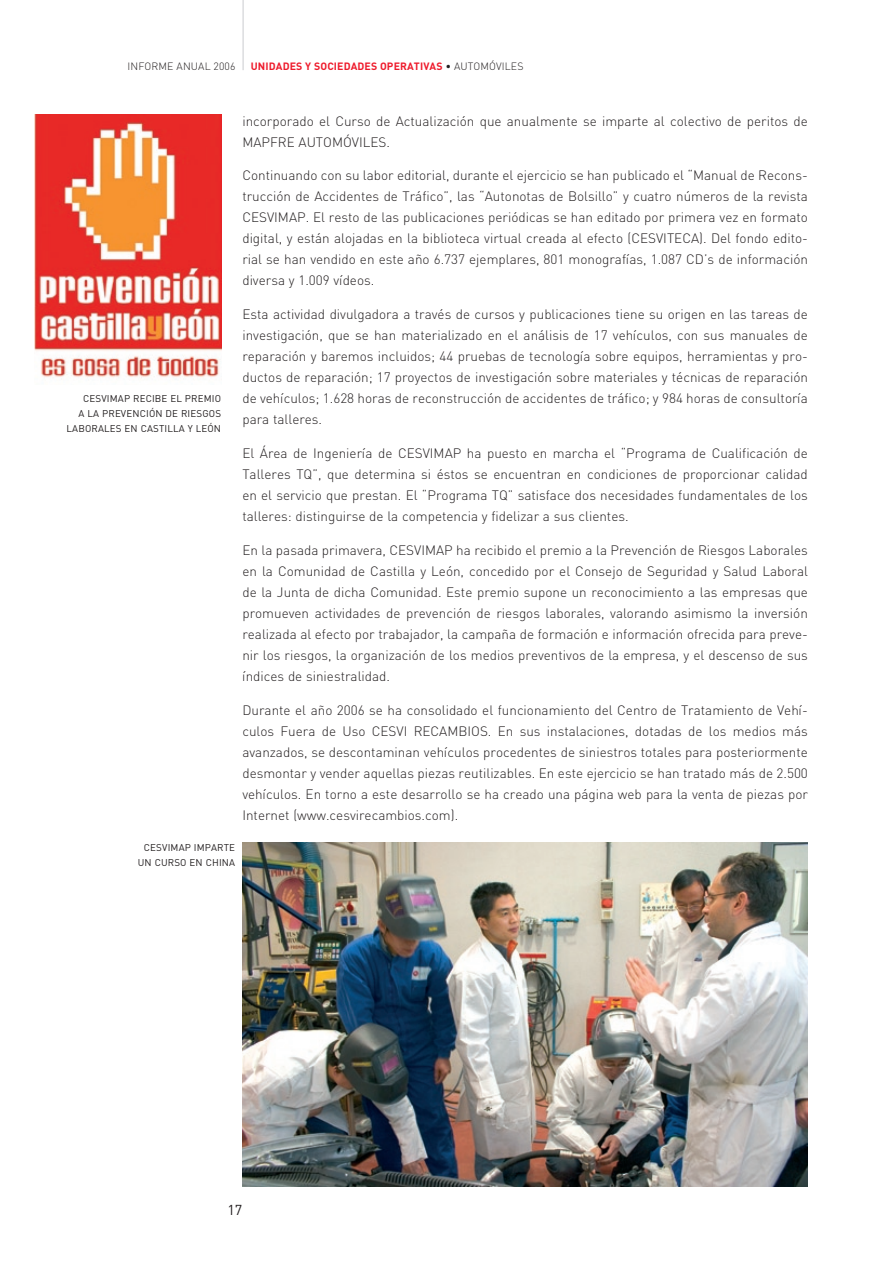
<style>
.page{position:relative;width:893px;height:1263px;background:#fff}
.page>*{position:absolute;margin:0;border:0;box-sizing:border-box;transform-origin:0 0}
.t1{font:14.25px "DIN";color:#231f20}
.t2{font:300 13.5px/21px "DIN";color:#231f20;text-align:justify}
.t3{font:700 10.5px "DIN";letter-spacing:.01em;color:#ee1b2c}
.t4{font:300 10.5px "DIN";letter-spacing:.01em;color:#231f20}
.t5{font:9.75px/15px "DIN";letter-spacing:.015em;color:#231f20;text-align:right}
.s1{color:#231f20}
.s2{font-weight:300;color:#231f20}
</style>
<div class="page">
<hr style="left:242px;top:0;width:2px;height:70px;background:#dcdddf">
<img style="left:242px;top:843px;width:566px;height:343px">
<img style="left:35px;top:115px;width:186px;height:263px">
<p class="t4" style="left:128px;top:60px;width:109px">INFORME ANUAL 2006</p>
<p class="t3" style="left:251px;top:60px;width:274px">UNIDADES Y SOCIEDADES OPERATIVAS <span class="s1">•</span> <span class="s2">AUTOMÓVILES</span></p>
<p class="t5" style="left:67px;top:390px;width:156px">CESVIMAP RECIBE EL PREMIO<br>A LA PREVENCIÓN DE RIESGOS<br>LABORALES EN CASTILLA Y LEÓN</p>
<p class="t2" style="left:242px;top:110px;width:567px">incorporado el Curso de Actualización que anualmente se imparte al colectivo de peritos de<br>MAPFRE AUTOMÓVILES.</p>
<p class="t2" style="left:242px;top:165px;width:567px">Continuando con su labor editorial, durante el ejercicio se han publicado el “Manual de Recons&shy;trucción de Accidentes de Tráfico”, las “Autonotas de Bolsillo” y cuatro números de la revista CESVIMAP. El resto de las publicaciones periódicas se han editado por primera vez en formato digital, y están alojadas en la biblioteca virtual creada al efecto (CESVITECA). Del fondo edito&shy;rial se han vendido en este año 6.737 ejemplares, 801 monografías, 1.087 CD’s de información diversa y 1.009 vídeos.</p>
<p class="t2" style="left:242px;top:304px;width:567px">Esta actividad divulgadora a través de cursos y publicaciones tiene su origen en las tareas de investigación, que se han materializado en el análisis de 17 vehículos, con sus manuales de reparación y baremos incluidos; 44 pruebas de tecnología sobre equipos, herramientas y pro&shy;ductos de reparación; 17 proyectos de investigación sobre materiales y técnicas de reparación de vehículos; 1.628 horas de reconstrucción de accidentes de tráfico; y 984 horas de consultoría para talleres.</p>
<p class="t2" style="left:242px;top:442px;width:567px">El Área de Ingeniería de CESVIMAP ha puesto en marcha el “Programa de Cualificación de Talleres TQ”, que determina si éstos se encuentran en condiciones de proporcionar calidad en el servicio que prestan. El “Programa TQ” satisface dos necesidades fundamentales de los talleres: distinguirse de la competencia y fidelizar a sus clientes.</p>
<p class="t2" style="left:242px;top:539px;width:567px">En la pasada primavera, CESVIMAP ha recibido el premio a la Prevención de Riesgos Laborales en la Comunidad de Castilla y León, concedido por el Consejo de Seguridad y Salud Laboral de la Junta de dicha Comunidad. Este premio supone un reconocimiento a las empresas que promueven actividades de prevención de riesgos laborales, valorando asimismo la inversión realizada al efecto por trabajador, la campaña de formación e información ofrecida para preve&shy;nir los riesgos, la organización de los medios preventivos de la empresa, y el descenso de sus índices de siniestralidad.</p>
<p class="t2" style="left:242px;top:699px;width:567px">Durante el año 2006 se ha consolidado el funcionamiento del Centro de Tratamiento de Vehí&shy;culos Fuera de Uso CESVI RECAMBIOS. En sus instalaciones, dotadas de los medios más avanzados, se descontaminan vehículos procedentes de siniestros totales para posteriormente desmontar y vender aquellas piezas reutilizables. En este ejercicio se han tratado más de 2.500 vehículos. En torno a este desarrollo se ha creado una página web para la venta de piezas por Internet (www.cesvirecambios.com).</p>
<p class="t5" style="left:138px;top:839px;width:99px">CESVIMAP IMPARTE<br>UN CURSO EN CHINA</p>
<p class="t1" style="left:227px;top:1201px;width:16px">17</p>
</div>
